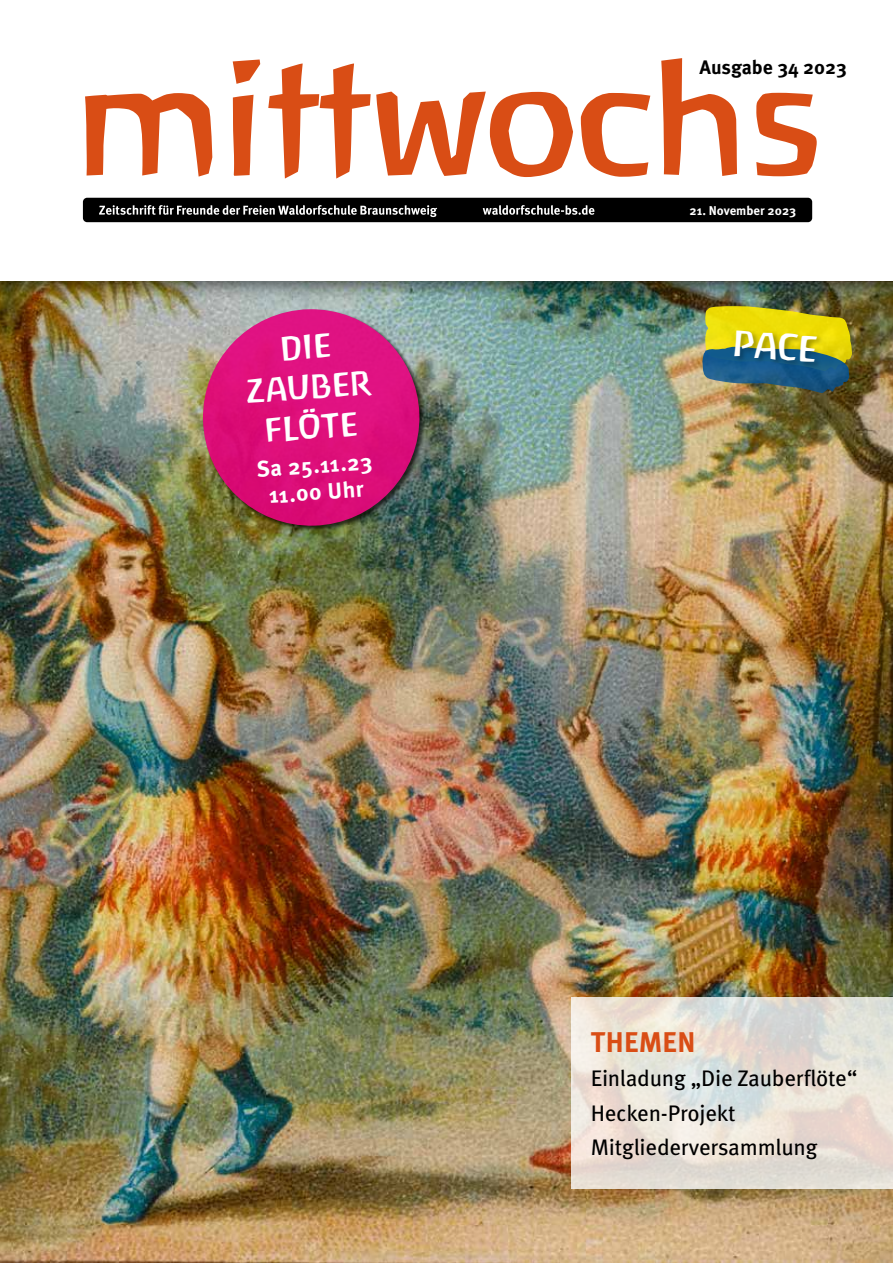
<style>
.page{position:relative;width:893px;height:1263px;background:#fff}
.page>*{position:absolute;margin:0;border:0;box-sizing:border-box;transform-origin:0 0}
.t1{font:36px "Baar Antropos Aidfont";color:#fff}
.t2{font:33px/39.9px "Baar Antropos Aidfont";color:#fff;text-align:center}
.t3{font:700 28.5px "Meta Hebrew";letter-spacing:.01em;color:#d94d15}
.t4{font:22.5px/34.5px "Meta Hebrew";letter-spacing:-.01em;color:#000}
.t5{font:700 22.5px/27px "Meta Hebrew";color:#fff;text-align:center}
.t6{font:700 19.5px "Meta Hebrew";color:#000}
.t7{font:700 12.75px "Meta Hebrew";color:#fff}
</style>
<div class="page">
<img style="left:0;top:301px;width:893px;height:962px">
<div style="left:0;top:0;width:893px;height:301px;background:#000;opacity:.5"></div>
<div style="left:0;top:0;width:893px;height:281px;background:#fff"></div>
<div style="left:83px;top:198px;width:729px;height:24px;background:#000;border-radius:4px"></div>
<svg style="left:85px;top:58px;width:732px;height:121px"></svg>
<svg style="left:99px;top:205px;width:495px;height:12px"></svg>
<svg style="left:571px;top:997px;width:322px;height:191px;background:#e5dfd7"></svg>
<img style="left:702px;top:306px;width:150px;height:87px">
<div style="left:733px;top:329px;width:91px;height:40px;background:#000;opacity:.3"></div>
<div style="left:202px;top:308px;width:224px;height:224px;background:#000;opacity:.75"></div>
<svg style="left:201px;top:308px;width:220px;height:219px;background:#c52b78"></svg>
<svg style="left:282px;top:333px;width:49px;height:28px"></svg>
<h2 class="t2" style="left:245px;top:371px;width:126px;rotate:-4deg">ZAUBER<br>FLÖTE</h2>
<p class="t5" style="left:256px;top:456px;width:117px;rotate:-4deg">Sa 25.11.23<br>11.00 Uhr</p>
<p class="t6" style="left:699px;top:55px;width:149px">Ausgabe 34 2023</p>
<p class="t7" style="left:690px;top:202px;width:108px">21. November 2023</p>
<h1 class="t1" style="left:735px;top:321px;width:86px;rotate:4deg">PACE</h1>
<p class="t3" style="left:591px;top:1024px;width:106px">THEMEN</p>
<p class="t4" style="left:591px;top:1062px;width:268px">Einladung „Die Zauberflöte“<br>Hecken-Projekt<br>Mitgliederversammlung</p>
</div>
